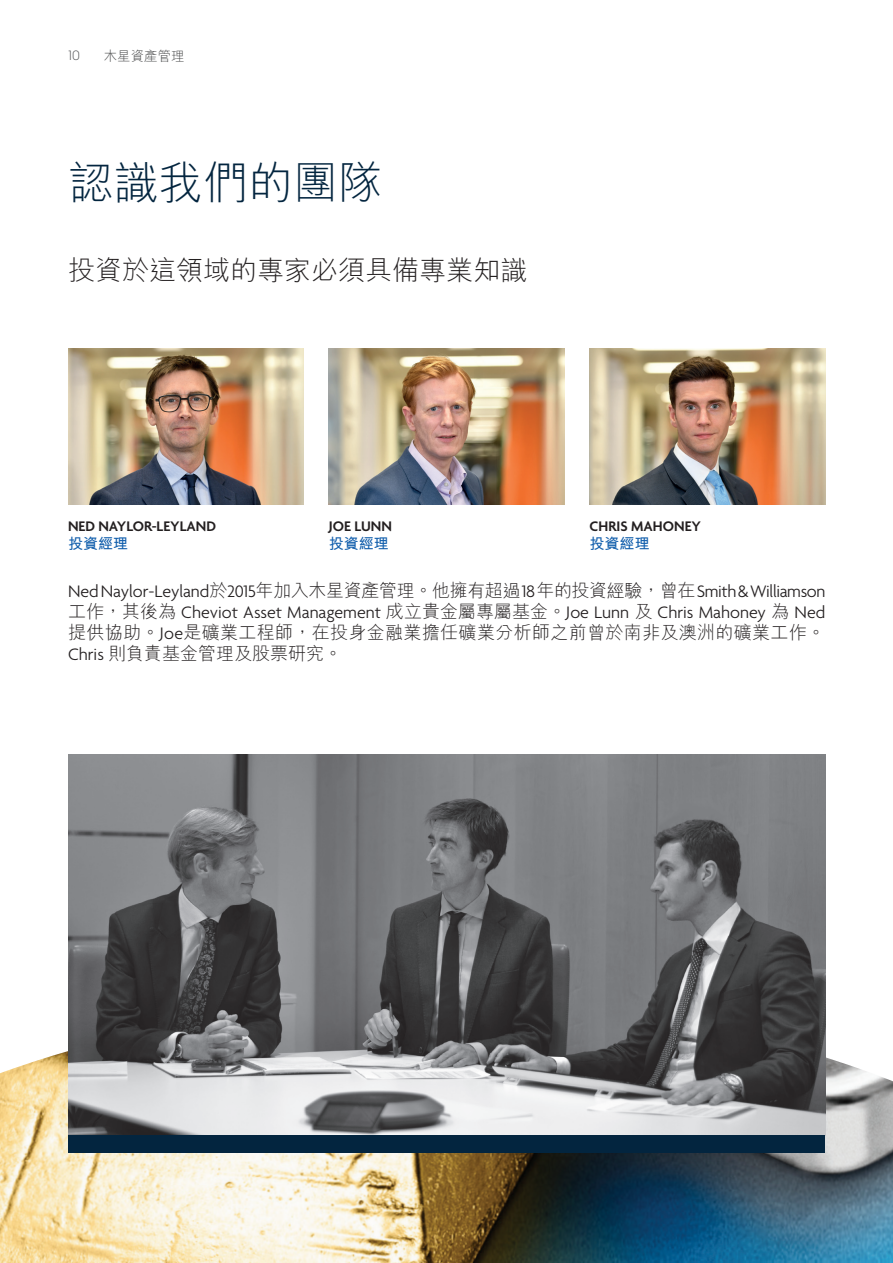
<style>
.page{position:relative;width:893px;height:1263px;background:#fff}
.page>*{position:absolute;margin:0;border:0;box-sizing:border-box;transform-origin:0 0}
.t1{font:300 45px "M Hei HK";color:#03253f}
.t2{font:300 27px "M Hei HK";color:#231f20}
.t3{font:300 18px/21px "Agenda";color:#231f20}
.t4{font:300 18px/21px "M Hei HK";letter-spacing:.02em;color:#231f20}
.t5{font:600 15px "Agenda";color:#231f20}
.t6{font:700 15px "M Hei HK";color:#115eac}
.t7{font:300 13.5px "M Hei HK";color:#464748}
.t8{font:300 13.5px "Hurme Geometric Sans 3";color:#57585a}
.s1{font-family:"M Hei HK"}
.s2{font-family:"Agenda"}
</style>
<div class="page">
<img style="left:0;top:996px;width:893px;height:267px">
<img style="left:68px;top:349px;width:235px;height:155px">
<img style="left:329px;top:349px;width:235px;height:155px">
<img style="left:590px;top:349px;width:235px;height:155px">
<img style="left:68px;top:755px;width:757px;height:380px">
<div style="left:68px;top:1135px;width:757px;height:17px;background:#03253f"></div>
<p class="t8" style="left:68px;top:47px;width:14px">10</p>
<p class="t7" style="left:104px;top:46px;width:82px">木星資產管理</p>
<h1 class="t1" style="left:68px;top:150px;width:317px">認識我們的團隊</h1>
<h2 class="t2" style="left:68px;top:251px;width:461px">投資於這領域的專家必須具備專業知識</h2>
<p class="t5" style="left:590px;top:518px;width:113px">CHRIS MAHONEY</p>
<p class="t6" style="left:590px;top:532px;width:61px">投資經理</p>
<p class="t3" style="left:68px;top:581px;width:759px">Ned Naylor-Leyland<span class="s1">於</span>2015<span class="s1">年加入木星資產管理。他擁有超過</span> 18 <span class="s1">年的投資經驗，曾在</span> Smith &amp; Williamson<span class="s1">工作，其後為</span> Cheviot Asset Management <span class="s1">成立貴金屬專屬基金。</span>Joe Lunn <span class="s1">及</span> Chris Mahoney <span class="s1">為</span> Ned</p>
<p class="t4" style="left:68px;top:621px;width:759px">提供協助。<span class="s2">Joe</span>是礦業工程師，在投身金融業擔任礦業分析師之前曾於南非及澳洲的礦業工作。<br><span class="s2">Chris</span> 則負責基金管理及股票研究。</p>
<p class="t5" style="left:68px;top:518px;width:150px">NED NAYLOR-LEYLAND</p>
<p class="t6" style="left:68px;top:532px;width:61px">投資經理</p>
<p class="t5" style="left:329px;top:518px;width:65px">JOE LUNN</p>
<p class="t6" style="left:329px;top:532px;width:61px">投資經理</p>
</div>
